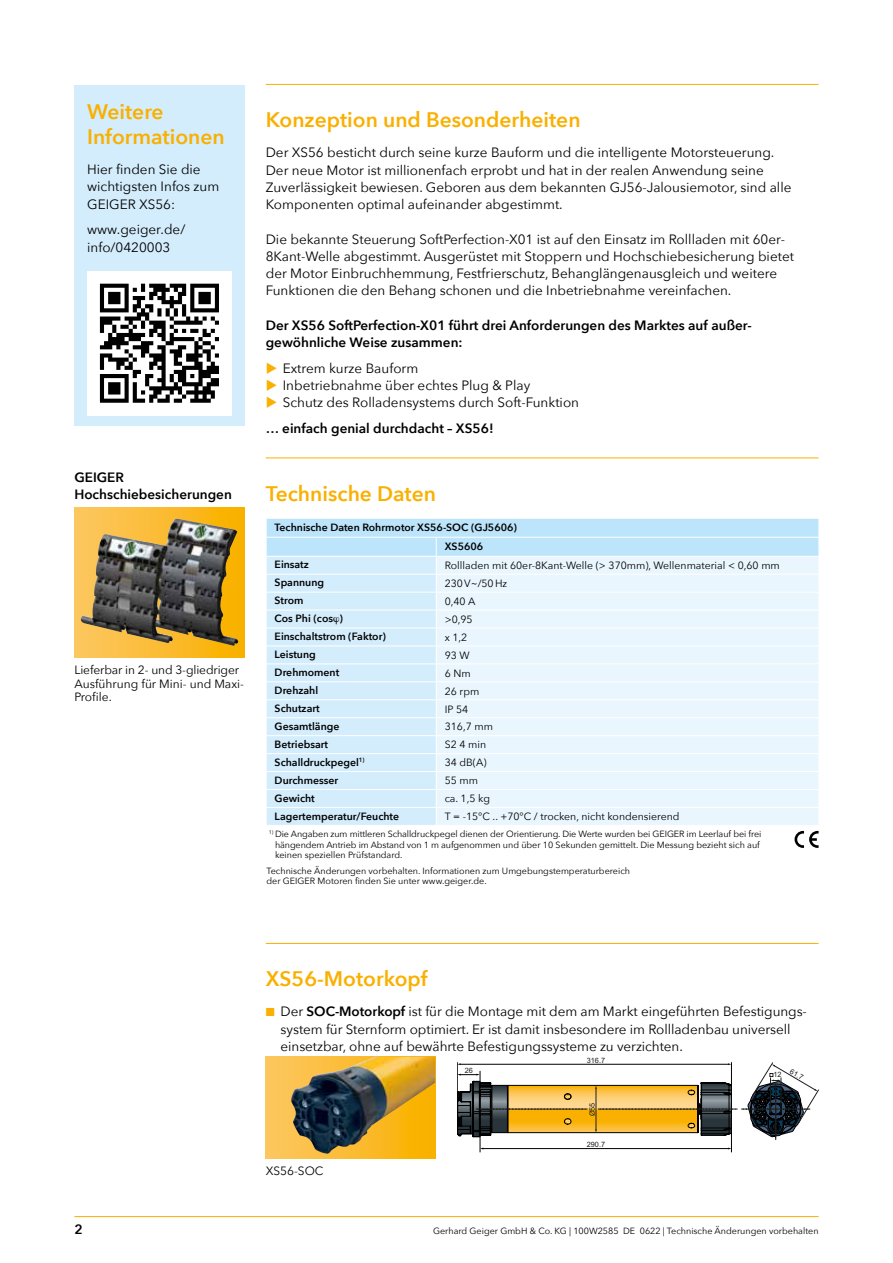
<style>
.page{position:relative;width:893px;height:1263px;background:#fff}
.page>*{position:absolute;margin:0;border:0;box-sizing:border-box;transform-origin:0 0}
.t1{font:600 21px/25.2px "Avenir Next";color:#f9b000}
.t2{font:13.5px/17.2px "Avenir Next";color:#000}
.t3{font:600 13.5px/17.2px "Avenir Next";color:#000}
.t4{font:12px/13.5px "Avenir Next";color:#000}
.t5{font:600 10.5px/19px "Avenir Next";color:#000}
.t6{font:10.5px "Avenir Next";color:#000}
.t7{font:9px/10.5px "Avenir Next";color:#000}
.t8{font:7.35px "Arial";color:#1d1e1c}
.s1{color:#f9b000}
.s2{font-weight:600}
</style>
<div class="page">
<hr style="left:74px;top:1216px;width:745px;height:1px;background:#f9b000">
<div style="left:266px;top:1057px;width:169px;height:102px;background:linear-gradient(to right,#fdc765,#f9b000)"></div>
<img style="left:291px;top:1057px;width:144px;height:97px">
<svg style="left:457px;top:1062px;width:362px;height:90px"></svg>
<hr style="left:266px;top:943px;width:553px;height:1px;background:#f9b000">
<div style="left:74px;top:85px;width:170px;height:340px;background:#d4edfc"></div>
<div style="left:87px;top:271px;width:145px;height:144px;background:#fff"></div>
<svg style="left:100px;top:284px;width:119px;height:119px"></svg>
<div style="left:74px;top:508px;width:170px;height:149px;background:linear-gradient(to right,#fdc765,#f9b100)"></div>
<img style="left:81px;top:518px;width:157px;height:128px">
<hr style="left:266px;top:84px;width:553px;height:1px;background:#f9b000">
<hr style="left:266px;top:458px;width:553px;height:1px;background:#f9b000">
<svg style="left:266px;top:518px;width:553px;height:330px;background:#e2f2fc"></svg>
<h1 class="t1" style="left:87px;top:98px;width:139px">Weitere<br>Informationen</h1>
<p class="t2" style="left:87px;top:160px;width:134px">Hier finden Sie die wichtigsten Infos zum<br>GEIGER XS56:</p>
<p class="t2" style="left:87px;top:220px;width:100px">www.geiger.de/ info/0420003</p>
<p class="t3" style="left:74px;top:468px;width:159px">GEIGER<br>Hochschiebesicherungen</p>
<p class="t4" style="left:74px;top:663px;width:171px">Lieferbar in 2- und 3-gliedriger<br>Ausführung für Mini- und Maxi-<br>Profile.</p>
<h1 class="t1" style="left:266px;top:107px;width:316px">Konzeption und Besonderheiten</h1>
<p class="t2" style="left:266px;top:143px;width:527px">Der XS56 besticht durch seine kurze Bauform und die intelligente Motorsteuerung.<br>Der neue Motor ist millionenfach erprobt und hat in der realen Anwendung seine Zuverlässigkeit bewiesen. Geboren aus dem bekannten GJ56-Jalousiemotor, sind alle Komponenten optimal aufeinander abgestimmt.</p>
<p class="t2" style="left:266px;top:230px;width:530px">Die bekannte Steuerung SoftPerfection-X01 ist auf den Einsatz im Rollladen mit 60er-8Kant-Welle abgestimmt. Ausgerüstet mit Stoppern und Hochschiebesicherung bietet der Motor Einbruchhemmung, Festfrierschutz, Behanglängenausgleich und weitere Funktionen die den Behang schonen und die Inbetriebnahme vereinfachen.</p>
<p class="t3" style="left:266px;top:316px;width:487px">Der XS56 SoftPerfection-X01 führt drei Anforderungen des Marktes auf außer&shy;gewöhnliche Weise zusammen:</p>
<p class="t2" style="left:266px;top:359px;width:154px"><span class="s1">◆</span> Extrem kurze Bauform</p>
<p class="t2" style="left:266px;top:376px;width:266px"><span class="s1">◆</span> Inbetriebnahme über echtes Plug &amp; Play</p>
<p class="t2" style="left:266px;top:389px;width:315px;line-height:25.8px"><span class="s1">◆</span> Schutz des Rolladensystems durch Soft-Funktion <span class="s2">… einfach genial durchdacht – XS56!</span></p>
<h1 class="t1" style="left:266px;top:480px;width:172px">Technische Daten</h1>
<p class="t5" style="left:445px;top:518px;width:74px;text-indent:-170px">Technische Daten Rohrmotor XS56-SOC (GJ5606)<br>XS5606</p>
<p class="t5" style="left:275px;top:555px;width:36px">Einsatz</p>
<p class="t6" style="left:445px;top:556px;width:337px">Rollladen mit 60er-8Kant-Welle (&gt; 370mm), Wellenmaterial &lt; 0,60 mm</p>
<p class="t5" style="left:275px;top:573px;width:51px">Spannung</p>
<p class="t6" style="left:445px;top:574px;width:64px">230V~/50Hz</p>
<p class="t5" style="left:275px;top:591px;width:30px">Strom</p>
<p class="t6" style="left:445px;top:592px;width:32px">0,40 A</p>
<p class="t5" style="left:275px;top:609px;width:70px">Cos Phi (cos )</p>
<p class="t6" style="left:445px;top:610px;width:29px">&gt;0,95</p>
<p class="t5" style="left:275px;top:627px;width:113px">Einschaltstrom (Faktor)</p>
<p class="t6" style="left:445px;top:628px;width:24px">x 1,2</p>
<p class="t5" style="left:275px;top:645px;width:43px">Leistung</p>
<p class="t6" style="left:445px;top:646px;width:26px">93 W</p>
<p class="t5" style="left:275px;top:663px;width:66px">Drehmoment</p>
<p class="t6" style="left:445px;top:664px;width:28px">6 Nm</p>
<p class="t5" style="left:275px;top:681px;width:45px">Drehzahl</p>
<p class="t6" style="left:445px;top:682px;width:36px">26 rpm</p>
<p class="t5" style="left:275px;top:698px;width:47px">Schutzart</p>
<p class="t6" style="left:445px;top:700px;width:25px">IP 54</p>
<p class="t5" style="left:275px;top:716px;width:66px">Gesamtlänge</p>
<p class="t6" style="left:445px;top:718px;width:50px">316,7 mm</p>
<p class="t5" style="left:275px;top:734px;width:55px">Betriebsart</p>
<p class="t6" style="left:445px;top:736px;width:43px">S2 4 min</p>
<p class="t5" style="left:275px;top:752px;width:92px">Schalldruckpegel<sup>1)</sup></p>
<p class="t6" style="left:445px;top:754px;width:43px">34 dB(A)</p>
<p class="t5" style="left:275px;top:770px;width:65px">Durchmesser</p>
<p class="t6" style="left:445px;top:772px;width:35px">55 mm</p>
<p class="t5" style="left:275px;top:788px;width:42px">Gewicht</p>
<p class="t6" style="left:445px;top:790px;width:47px">ca. 1,5 kg</p>
<p class="t5" style="left:275px;top:806px;width:126px">Lagertemperatur/Feuchte</p>
<p class="t6" style="left:445px;top:808px;width:236px">T = -15°C .. +70°C / trocken, nicht kondensierend</p>
<p class="t7" style="left:275px;top:828px;width:488px;text-indent:-6px"><sup>1)</sup> Die Angaben zum mittleren Schalldruckpegel dienen der Orientierung. Die Werte wurden bei GEIGER im Leerlauf bei frei hängendem Antrieb im Abstand von 1 m aufgenommen und über 10 Sekunden gemittelt. Die Messung bezieht sich auf keinen speziellen Prüfstandard.</p>
<p class="t7" style="left:266px;top:865px;width:365px">Technische Änderungen vorbehalten. Informationen zum Umgebungstemperaturbereich der GEIGER Motoren finden Sie unter www.geiger.de.</p>
<h1 class="t1" style="left:266px;top:966px;width:163px">XS56-Motorkopf</h1>
<p class="t2" style="left:281px;top:1002px;width:528px">Der <span class="s2">SOC-Motorkopf</span> ist für die Montage mit dem am Markt eingeführten Befestigungs&shy;system für Sternform optimiert. Er ist damit insbesondere im Rollladenbau universell einsetzbar, ohne auf bewährte Befestigungssysteme zu verzichten.</p>
<p class="t4" style="left:266px;top:1163px;width:59px">XS56-SOC</p>
<p class="t8" style="left:465px;top:1066px;width:10px">26</p>
<p class="t8" style="left:587px;top:1056px;width:20px">316.7</p>
<p class="t8" style="left:587px;top:1116px;width:15px;rotate:-90deg">Ø55</p>
<p class="t8" style="left:587px;top:1140px;width:20px">290.7</p>
<p class="t8" style="left:773px;top:1069px;width:10px">12</p>
<p class="t8" style="left:793px;top:1067px;width:16px;rotate:30deg">61.7</p>
<p class="t3" style="left:74px;top:1220px;width:10px">2</p>
<p class="t7" style="left:433px;top:1225px;width:387px">Gerhard Geiger GmbH &amp; Co. KG | 100W2585 DE 0622 | Technische Änderungen vorbehalten</p>
</div>
